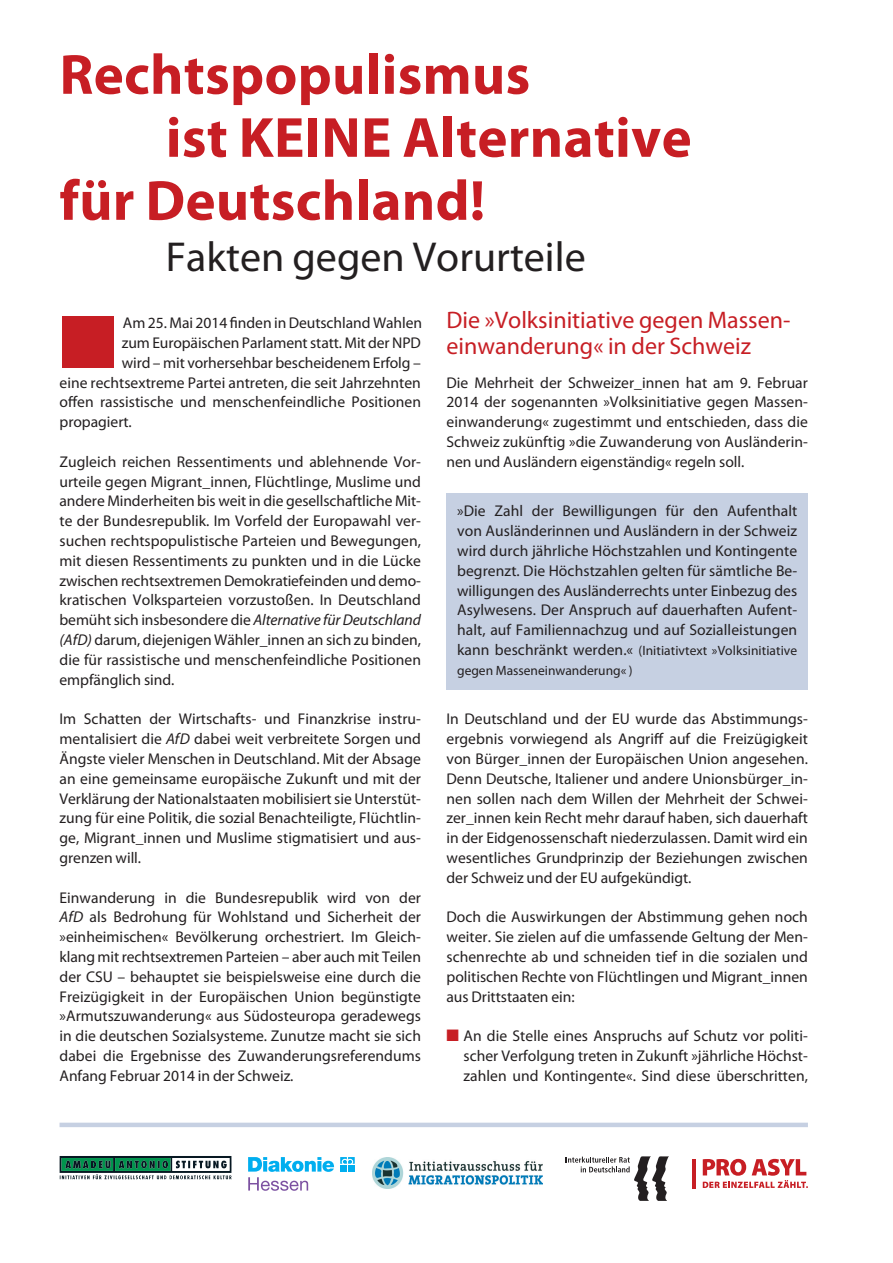
<style>
.page{position:relative;width:893px;height:1263px;background:#fff}
.page>*{position:absolute;margin:0;border:0;box-sizing:border-box;transform-origin:0 0}
.t1{font:75px "Zapf Dingbats";color:#c71e24}
.t2{font:700 57px "Myriad Pro";letter-spacing:.005em;color:#c71e24}
.t3{font:42px "Myriad Pro";color:#231f20}
.t4{font:24px/25.5px "Myriad Pro";color:#c71e24}
.t5{font:15.6px/19.8px "Myriad Pro";color:#231f20;text-align:justify}
.t6{font:13.5px/19.8px "Myriad Pro";letter-spacing:.005em;color:#231f20}
.s1{font-style:italic}
.s2{font-size:15.6px}
.s3{color:#c71e24}
</style>
<div class="page">
<div style="left:446px;top:494px;width:362px;height:196px;background:#c6d0e2"></div>
<hr style="left:692px;top:1159px;width:4px;height:29px;background:#c71e24">
<svg style="left:703px;top:1159px;width:105px;height:29px"></svg>
<svg style="left:566px;top:1156px;width:103px;height:45px"></svg>
<svg style="left:340px;top:1157px;width:15px;height:7px"></svg>
<div style="left:340px;top:1165px;width:7px;height:6px;background:#00aeef"></div>
<div style="left:348px;top:1165px;width:7px;height:6px;background:#00aeef"></div>
<svg style="left:248px;top:1157px;width:86px;height:34px"></svg>
<svg style="left:60px;top:1156px;width:172px;height:23px"></svg>
<img style="left:372px;top:1157px;width:170px;height:31px">
<hr style="left:60px;top:1123px;width:748px;height:4px;background:#c6d0e2">
<h2 class="t2" style="left:60px;top:53px;width:472px">Rechtspopulismus</h2>
<h2 class="t2" style="left:166px;top:116px;width:527px">ist KEINE Alternative</h2>
<h2 class="t2" style="left:60px;top:179px;width:427px">für Deutschland!</h2>
<h3 class="t3" style="left:166px;top:241px;width:421px">Fakten gegen Vorurteile</h3>
<h1 class="t1" style="left:60px;top:306px;width:59px">■</h1>
<p class="t5" style="left:123px;top:314px;width:301px">Am 25. Mai 2014 finden in Deutschland Wahlen</p>
<p class="t5" style="left:122px;top:334px;width:301px">zum Europäischen Parlament statt. Mit der NPD</p>
<p class="t5" style="left:122px;top:354px;width:301px">wird – mit vorhersehbar bescheidenem Er folg –</p>
<p class="t5" style="left:60px;top:374px;width:363px">eine rechtsextreme Partei antreten, die seit Jahrzehnten</p>
<p class="t5" style="left:60px;top:394px;width:363px">offen rassistische und menschenfeindliche Positionen</p>
<p class="t5" style="left:60px;top:413px;width:74px">pro pagiert.</p>
<p class="t5" style="left:60px;top:453px;width:363px">Zugleich reichen Ressentiments und ablehnende Vor - urteile gegen Migrant_innen, Flücht linge, Muslime und andere Minderheiten bis weit in die gesellschaft liche Mit&shy;te der Bundesrepublik. Im Vorfeld der Europawahl ver - suchen rechtspopulistische Parteien und Bewegungen, mit diesen Ressentiments zu punkten und in die Lücke zwischen rechtsextremen Demokratiefeinden und demo&shy;kratischen Volksparteien vorzustoßen. In Deutschland bemüht sich insbesondere die <span class="s1">Alter native für Deutschland (AfD)</span> darum, diejenigen Wähler_innen an sich zu binden, die für rassistische und menschenfeindliche Positionen empfänglich sind.</p>
<p class="t5" style="left:60px;top:710px;width:363px">Im Schatten der Wirtschafts- und Finanzkrise instru - mentalisiert die <span class="s1">AfD</span> dabei weit verbreitete Sorgen und Ängste vieler Menschen in Deutschland. Mit der Ab sage an eine gemeinsame europäische Zukunft und mit der Verklärung der Nationalstaaten mobilisiert sie Unterstüt&shy;zung für eine Politik, die sozial Benachteiligte, Flüchtlin&shy;ge, Migrant_innen und Muslime stigmatisiert und aus&shy;grenzen will.</p>
<p class="t5" style="left:60px;top:889px;width:363px">Einwanderung in die Bundesrepublik wird von der <span class="s1">AfD</span> als Be drohung für Wohlstand und Sicherheit der »einheimischen« Bevölkerung orchestriert. Im Gleich&shy;klang mit rechtsextremen Parteien – aber auch mit Teilen der CSU – behauptet sie beispielsweise eine durch die Freizügigkeit in der Europäischen Union begünstigte »Armutszuwanderung« aus Südosteuropa geradewegs in die deutschen Sozialsysteme. Zunutze macht sie sich dabei die Ergebnisse des Zuwanderungsreferendums Anfang Februar 2014 in der Schweiz.</p>
<h3 class="t4" style="left:446px;top:309px;width:346px">Die »Volksinitiative gegen Massen&shy;einwanderung« in der Schweiz</h3>
<p class="t5" style="left:446px;top:374px;width:363px">Die Mehrheit der Schweizer_innen hat am 9. Februar 2014 der sogenannten »Volksinitiative gegen Massen - einwanderung« zugestimmt und entschieden, dass die Schweiz zukünftig »die Zuwanderung von Ausländerin&shy;nen und Ausländern eigenständig« regeln soll.</p>
<p class="t5" style="left:457px;top:503px;width:342px">»Die Zahl der Bewilligungen für den Aufenthalt von Ausländerinnen und Ausländern in der Schweiz wird durch jährliche Höchstzahlen und Kontingente begrenzt. Die Höchstzahlen gelten für sämtliche Be - willigungen des Ausländerrechts unter Einbezug des Asylwesens. Der Anspruch auf dauerhaften Auf ent - halt, auf Familiennachzug und auf Sozialleistungen</p>
<p class="t6" style="left:457px;top:642px;width:342px"><span class="s2">kann beschränkt werden.«</span> (Initiativtext »Volksinitiative gegen Masseneinwanderung« )</p>
<p class="t5" style="left:446px;top:710px;width:363px">In Deutschland und der EU wurde das Abstimmungs - ergebnis vorwiegend als Angriff auf die Freizügigkeit von Bürger_innen der Europäischen Union angesehen.<br>Denn Deutsche, Italiener und andere Unionsbürger_in&shy;nen sollen nach dem Willen der Mehrheit der Schwei&shy;zer_innen kein Recht mehr darauf haben, sich dauerhaft in der Eidgenossenschaft niederzulassen. Damit wird ein wesent liches Grundprinzip der Beziehungen zwischen der Schweiz und der EU aufgekündigt.</p>
<p class="t5" style="left:446px;top:908px;width:363px">Doch die Auswirkungen der Abstimmung gehen noch weiter. Sie zielen auf die umfassende Geltung der Men&shy;schenrechte ab und schneiden tief in die sozialen und politischen Rechte von Flüchtlingen und Migrant_innen aus Drittstaaten ein:</p>
<p class="t5" style="left:463px;top:1027px;width:346px;text-indent:-17px"><span class="s3">■</span> An die Stelle eines Anspruchs auf Schutz vor politi&shy;scher Verfolgung treten in Zukunft »jährliche Höchst&shy;zahlen und Kontingente«. Sind diese überschritten,</p>
</div>
